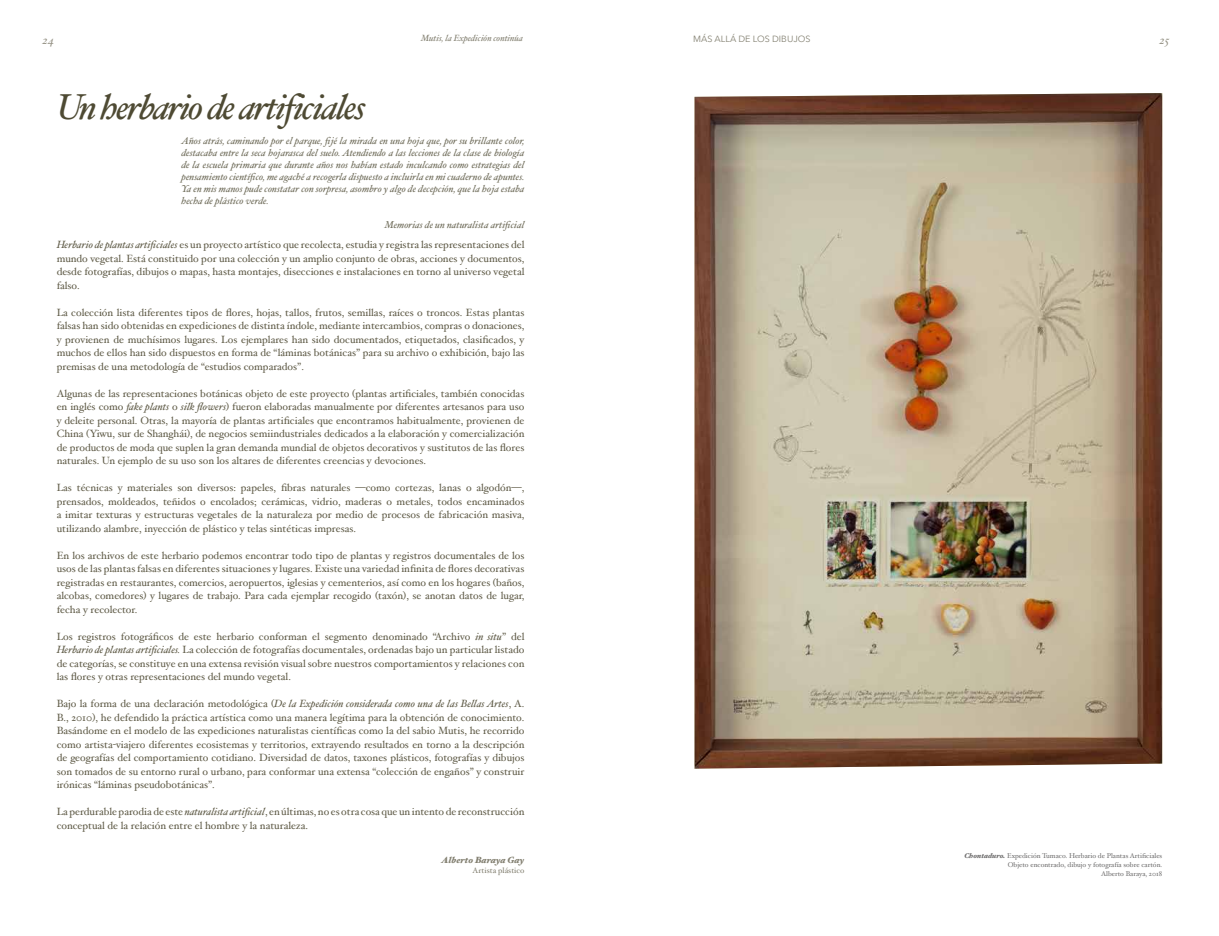
<style>
.page{position:relative;width:1219px;height:936px;background:#fff}
.page>*{position:absolute;margin:0;border:0;box-sizing:border-box;transform-origin:0 0}
.t1{font:italic 36px "Hoefler Text";letter-spacing:-.05em;color:#4e4a33}
.t2{font:italic 12px "Hoefler Text";color:#959285}
.t3{font:10.5px/13.5px "Hoefler Text";color:#605c48;text-align:justify}
.t4{font:italic 10px/12px "Hoefler Text";color:#716e5c;text-align:justify}
.t5{font:italic 9px "Hoefler Text";color:#838071}
.t6{font:9px "Avenir Next";color:#838071}
.t7{font:italic 900 9px "Hoefler Text";color:#838071}
.t8{font:8px "Hoefler Text";color:#838071}
.t9{font:7px/9px "Hoefler Text";color:#706f6f;text-align:right}
.s1{font-style:italic}
.s2{font-weight:900;font-style:italic}
</style>
<div class="page">
<img style="left:694px;top:93px;width:468px;height:675px">
<p class="t2" style="left:43px;top:33px;width:13px">24</p>
<p class="t5" style="left:421px;top:33px;width:104px">Mutis, la Expedición continúa</p>
<p class="t6" style="left:693px;top:31px;width:119px">MÁS ALLÁ DE LOS DIBUJOS</p>
<h1 class="t1" style="left:57px;top:85px;width:311px">Un herbario de artificiales</h1>
<p class="t4" style="left:181px;top:135px;width:345px">Años atrás, caminando por el parque, fijé la mirada en una hoja que, por su brillante color, destacaba entre la seca hojarasca del suelo. Atendiendo a las lecciones de la clase de biología de la escuela primaria que durante años nos habían estado inculcando como estrategias del pensamiento científico, me agaché a recogerla dispuesto a incluirla en mi cuaderno de apuntes.<br>Ya en mis manos pude constatar con sorpresa, asombro y algo de decepción, que la hoja estaba hecha de plástico verde.</p>
<p class="t4" style="left:385px;top:219px;width:141px">Memorias de un naturalista artificial</p>
<p class="t3" style="left:57px;top:238px;width:469px"><span class="s1">Herbario de plantas artificiales</span> es un proyecto artístico que recolecta, estudia y registra las representaciones del mundo vegetal. Está constituido por una colección y un amplio conjunto de obras, acciones y documentos, desde fotografías, dibujos o mapas, hasta montajes, disecciones e instalaciones en torno al universo vegetal falso.</p>
<p class="t3" style="left:57px;top:305px;width:469px">La colección lista diferentes tipos de flores, hojas, tallos, frutos, semillas, raíces o troncos. Estas plantas falsas han sido obtenidas en expediciones de distinta índole, mediante intercambios, compras o donaciones, y provienen de muchísimos lugares. Los ejemplares han sido documentados, etiquetados, clasificados, y muchos de ellos han sido dispuestos en forma de “láminas botánicas” para su archivo o exhibición, bajo las premisas de una metodología de “estudios comparados”.</p>
<p class="t3" style="left:57px;top:386px;width:469px">Algunas de las representaciones botánicas objeto de este proyecto (plantas artificiales, también conocidas en inglés como <span class="s1">fake plants</span> o <span class="s1">silk flowers</span>) fueron elaboradas manualmente por diferentes artesanos para uso y deleite personal. Otras, la mayoría de plantas artificiales que encontramos habitualmente, provienen de China (Yiwu, sur de Shanghái), de negocios semiindustriales dedicados a la elaboración y comercialización de productos de moda que suplen la gran demanda mundial de objetos decorativos y sustitutos de las flores naturales. Un ejemplo de su uso son los altares de diferentes creencias y devociones.</p>
<p class="t3" style="left:57px;top:481px;width:469px">Las técnicas y materiales son diversos: papeles, fibras naturales —como cortezas, lanas o algodón—, prensados, moldeados, teñidos o encolados; cerámicas, vidrio, maderas o metales, todos encaminados a imitar texturas y estructuras vegetales de la naturaleza por medio de procesos de fabricación masiva, utilizando alambre, inyección de plástico y telas sintéticas impresas.</p>
<p class="t3" style="left:57px;top:548px;width:469px">En los archivos de este herbario podemos encontrar todo tipo de plantas y registros documentales de los usos de las plantas falsas en diferentes situaciones y lugares. Existe una variedad infinita de flores decorativas registradas en restaurantes, comercios, aeropuertos, iglesias y cementerios, así como en los hogares (baños, alcobas, comedores) y lugares de trabajo. Para cada ejemplar recogido (taxón), se anotan datos de lugar, fecha y recolector.</p>
<p class="t3" style="left:57px;top:629px;width:469px">Los registros fotográficos de este herbario conforman el segmento denominado “Archivo <span class="s1">in situ</span>” del <span class="s1">Herbario de plantas artificiales.</span> La colección de fotografías documentales, ordenadas bajo un particular listado de categorías, se constituye en una extensa revisión visual sobre nuestros comportamientos y relaciones con las flores y otras representaciones del mundo vegetal.</p>
<p class="t3" style="left:57px;top:697px;width:469px">Bajo la forma de una declaración metodológica (<span class="s1">De la Expedición considerada como una de las Bellas Artes</span>, A.<br>B., 2010), he defendido la práctica artística como una manera legítima para la obtención de conocimiento.<br>Basándome en el modelo de las expediciones naturalistas científicas como la del sabio Mutis, he recorrido como artista-viajero diferentes ecosistemas y territorios, extrayendo resultados en torno a la descripción de geografías del comportamiento cotidiano. Diversidad de datos, taxones plásticos, fotografías y dibujos son tomados de su entorno rural o urbano, para conformar una extensa “colección de engaños” y construir irónicas “láminas pseudobotánicas”.</p>
<p class="t3" style="left:57px;top:805px;width:469px">La perdurable parodia de este <span class="s1">naturalista artificial</span>, en últimas, no es otra cosa que un intento de reconstrucción conceptual de la relación entre el hombre y la naturaleza.</p>
<p class="t7" style="left:442px;top:854px;width:84px">Alberto Baraya Gay</p>
<p class="t8" style="left:473px;top:865px;width:53px">Artista plástico</p>
<p class="t2" style="left:1159px;top:33px;width:12px">25</p>
<p class="t9" style="left:964px;top:851px;width:199px"><span class="s2">Chontaduro.</span> Expedición Tumaco. Herbario de Plantas Artificiales<br>Objeto encontrado, dibujo y fotografía sobre cartón.<br>Alberto Baraya, 2018</p>
</div>
